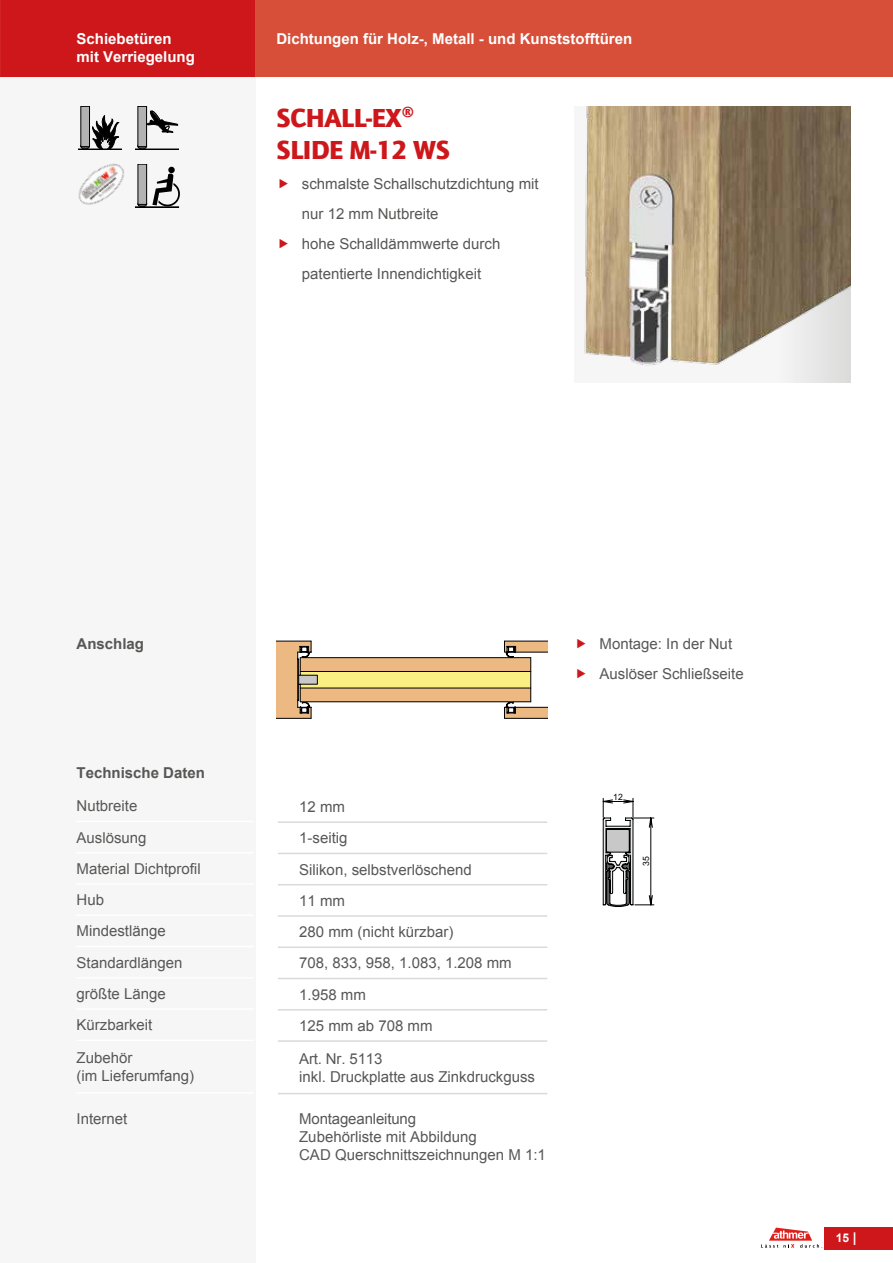
<style>
.page{position:relative;width:893px;height:1263px;background:#fff}
.page>*{position:absolute;margin:0;border:0;box-sizing:border-box;transform-origin:0 0}
.t1{font:900 27px/32.4px "Quay Sans ITC Std";letter-spacing:-.015em;color:#cd171a}
.t2{font:15px/31.3px "Arial";color:#575756}
.t3{font:700 15px/18px "Arial";color:#fff}
.t4{font:700 15px "Arial";color:#575756}
.t5{font:700 12px "Arial";color:#fff}
.t6{font:8.7px "Arial";color:#010202}
.s1{font-size:13.5px}
</style>
<div class="page">
<div style="left:0;top:0;width:255px;height:1263px;background:#f6f6f6"></div>
<svg style="left:761px;top:1227px;width:62px;height:21px"></svg>
<div style="left:825px;top:1227px;width:68px;height:22px;background:#cd171a"></div>
<div style="left:0;top:0;width:255px;height:77px;background:#cd171a"></div>
<div style="left:255px;top:0;width:638px;height:77px;background:#d74f38"></div>
<img style="left:584px;top:106px;width:266px;height:277px">
<hr style="left:574px;top:946px;width:101px;height:1px;background:#010202">
<hr style="left:734px;top:787px;width:1px;height:148px;background:#010202">
<svg style="left:602px;top:798px;width:52px;height:109px"></svg>
<hr style="left:77px;top:821px;width:177px;height:1px;background:#fff">
<hr style="left:77px;top:852px;width:177px;height:1px;background:#fff">
<hr style="left:77px;top:883px;width:177px;height:2px;background:#fff">
<hr style="left:77px;top:914px;width:177px;height:2px;background:#fff">
<hr style="left:77px;top:946px;width:177px;height:1px;background:#fff">
<hr style="left:77px;top:977px;width:177px;height:1px;background:#fff">
<hr style="left:77px;top:1008px;width:177px;height:2px;background:#fff">
<hr style="left:77px;top:1039px;width:177px;height:2px;background:#fff">
<hr style="left:77px;top:1092px;width:177px;height:1px;background:#fff">
<hr style="left:278px;top:821px;width:269px;height:2px;background:#dadada">
<hr style="left:278px;top:853px;width:269px;height:1px;background:#dadada">
<hr style="left:278px;top:884px;width:269px;height:1px;background:#dadada">
<hr style="left:278px;top:915px;width:269px;height:2px;background:#dadada">
<hr style="left:278px;top:946px;width:269px;height:2px;background:#dadada">
<hr style="left:278px;top:978px;width:269px;height:1px;background:#dadada">
<hr style="left:278px;top:1009px;width:269px;height:1px;background:#dadada">
<hr style="left:278px;top:1040px;width:269px;height:2px;background:#dadada">
<hr style="left:278px;top:1093px;width:269px;height:1px;background:#dadada">
<svg style="left:276px;top:640px;width:272px;height:79px"></svg>
<hr style="left:515px;top:652px;width:32px;height:1px;background:#000">
<img style="left:78px;top:163px;width:46px;height:42px">
<div style="left:81px;top:143px;width:9px;height:6px;border:1px solid #000;border-radius:50%"></div>
<div style="left:81px;top:106px;width:9px;height:41px;background:#b3b2b2"></div>
<div style="left:81px;top:106px;width:9px;height:41px;border:1px solid #000"></div>
<div style="left:78px;top:149px;width:43px;height:1px;border:1px solid #000"></div>
<svg style="left:92px;top:115px;width:27px;height:34px"></svg>
<div style="left:138px;top:201px;width:9px;height:6px;background:#0e0e0e;border-radius:50%"></div>
<div style="left:138px;top:201px;width:9px;height:6px;border:1px solid #000;border-radius:50%"></div>
<div style="left:138px;top:164px;width:9px;height:40px;background:#b3b2b2"></div>
<div style="left:138px;top:164px;width:9px;height:40px;border:1px solid #000"></div>
<div style="left:135px;top:207px;width:44px;height:1px;border:1px solid #000"></div>
<div style="left:168px;top:167px;width:7px;height:6px;background:#000;border-radius:50%"></div>
<svg style="left:152px;top:173px;width:27px;height:34px"></svg>
<div style="left:138px;top:143px;width:9px;height:6px;border:1px solid #000;border-radius:50%"></div>
<div style="left:138px;top:106px;width:9px;height:41px;background:#b3b2b2"></div>
<div style="left:138px;top:106px;width:9px;height:41px;border:1px solid #000"></div>
<div style="left:135px;top:149px;width:44px;height:1px;border:1px solid #000"></div>
<svg style="left:147px;top:111px;width:31px;height:22px"></svg>
<p class="t3" style="left:77px;top:30px;width:120px">Schiebetüren mit Verriegelung</p>
<p class="t3" style="left:276px;top:30px;width:357px">Dichtungen für Holz-, Metall - und Kunststofftüren</p>
<h1 class="t1" style="left:276px;top:101px;width:175px">SCHALL-EX®<br>SLIDE M-12 WS</h1>
<p class="t2" style="left:302px;top:169px;width:238px;line-height:30px">schmalste Schallschutzdichtung mit nur 12 mm Nutbreite<br>hohe Schalldämmwerte durch patentierte Innendichtigkeit</p>
<p class="t4" style="left:77px;top:634px;width:69px">Anschlag</p>
<p class="t2" style="left:600px;top:629px;width:146px;line-height:30px">Montage: In der Nut<br>Auslöser Schließseite</p>
<p class="t4" style="left:77px;top:763px;width:130px">Technische Daten</p>
<p class="t2" style="left:77px;top:790px;width:126px">Nutbreite<br>Auslösung<br>Material Dichtprofil<br>Hub<br>Mindestlänge<br>Standardlängen größte Länge<br>Kürzbarkeit</p>
<p class="t2" style="left:77px;top:1049px;width:119px;line-height:18px">Zubehör<br>(im Lieferumfang)</p>
<p class="t2" style="left:77px;top:1103px;width:52px">Internet</p>
<p class="t2" style="left:299px;top:791px;width:214px">12 mm<br>1-seitig<br>Silikon, selbstverlöschend<br>11 mm<br>280 mm (nicht kürzbar)<br>708, 833, 958, 1.083, 1.208 mm<br>1.958 mm<br>125 mm ab 708 mm</p>
<p class="t2" style="left:299px;top:1050px;width:237px;line-height:18px">Art. Nr. 5113<br>inkl. Druckplatte aus Zinkdruckguss</p>
<p class="t2" style="left:299px;top:1110px;width:248px;line-height:18px">Montageanleitung<br>Zubehörliste mit Abbildung<br>CAD Querschnittszeichnungen M 1:1</p>
<p class="t6" style="left:613px;top:791px;width:11px">12</p>
<p class="t6" style="left:640px;top:866px;width:11px;rotate:-90deg">35</p>
<p class="t5" style="left:836px;top:1230px;width:22px">15 <span class="s1">|</span></p>
</div>
